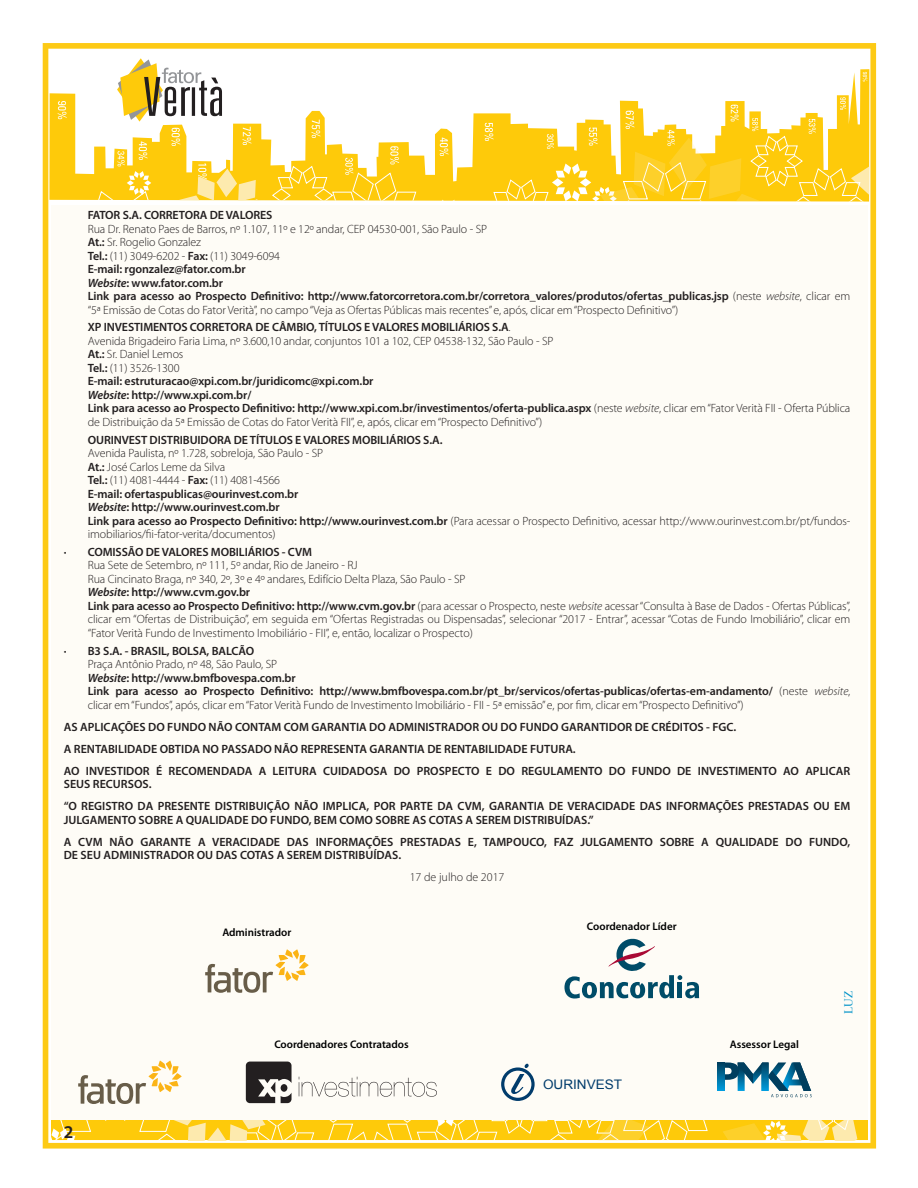
<style>
.page{position:relative;width:918px;height:1188px;background:#fff}
.page>*{position:absolute;margin:0;border:0;box-sizing:border-box;transform-origin:0 0}
.t1{font:600 18px "Myriad Pro";color:#231f20}
.MAG_-_CORPO_DE_TEXT{font:300 12px/13.5px "Myriad Pro";letter-spacing:-.01em;color:#231f20}
.Normal_Web{font:600 12px/13.5px "Myriad Pro";color:#231f20}
.MAG_-_CORPO_DE_TEXT-2{font:600 12px "Myriad Pro";letter-spacing:-.01em;color:#231f20}
.Normal_Web-2{font:300 12px "Myriad Pro";color:#231f20}
.t2{font:12px "Times New Roman";color:#0092c8}
.t3{font:600 11.1px "Myriad Pro";color:#000}
.s1{font-weight:600}
.s2{font-style:italic}
.s3{font-weight:300}
</style>
<div class="page">
<div style="left:43px;top:43px;width:833px;height:1106px;background:#fefcf6"></div>
<svg style="left:49px;top:69px;width:820px;height:133px"></svg>
<svg style="left:58px;top:101px;width:9px;height:18px"></svg>
<svg style="left:863px;top:72px;width:4px;height:9px"></svg>
<svg style="left:485px;top:97px;width:384px;height:105px"></svg>
<svg style="left:51px;top:1120px;width:817px;height:20px;background:#fdd232"></svg>
<svg style="left:93px;top:58px;width:375px;height:144px"></svg>
<svg style="left:564px;top:939px;width:135px;height:60px"></svg>
<svg style="left:205px;top:949px;width:104px;height:44px"></svg>
<svg style="left:717px;top:1062px;width:95px;height:35px"></svg>
<svg style="left:717px;top:1062px;width:7px;height:29px"></svg>
<svg style="left:78px;top:1061px;width:104px;height:43px"></svg>
<svg style="left:501px;top:1064px;width:34px;height:37px"></svg>
<svg style="left:246px;top:1062px;width:46px;height:41px"></svg>
<div style="left:281px;top:1084px;width:6px;height:8px;background:#231f20;border-radius:50%"></div>
<svg style="left:299px;top:1077px;width:138px;height:20px"></svg>
<svg style="left:544px;top:1080px;width:78px;height:9px"></svg>
<p class="MAG_-_CORPO_DE_TEXT-2" style="left:88px;top:208px;width:186px">FATOR S.A. CORRETORA DE VALORES</p>
<p class="MAG_-_CORPO_DE_TEXT" style="left:88px;top:222px;width:401px">Rua Dr. Renato Paes de Barros, nº 1.107, 11º e 12º andar, CEP 04530-001, São Paulo - SP</p>
<p class="MAG_-_CORPO_DE_TEXT" style="left:88px;top:235px;width:115px"><span class="s1">At.:</span> Sr. Rogelio Gonzalez</p>
<p class="MAG_-_CORPO_DE_TEXT" style="left:88px;top:249px;width:194px"><span class="s1">Tel.:</span> (11) 3049-6202 - <span class="s1">Fax:</span> (11) 3049-6094</p>
<p class="MAG_-_CORPO_DE_TEXT-2" style="left:88px;top:262px;width:159px">E-mail: rgonzalez@fator.com.br</p>
<p class="MAG_-_CORPO_DE_TEXT-2" style="left:88px;top:276px;width:137px"><span class="s2">Website</span>: www.fator.com.br</p>
<p class="MAG_-_CORPO_DE_TEXT" style="left:88px;top:289px;width:764px"><span class="s1">Link para acesso ao Prospecto Definitivo: http://www.fatorcorretora.com.br/corretora_valores/produtos/ofertas_publicas.jsp</span> (neste <span class="s2">website</span>, clicar em “5ª Emissão de Cotas do Fator Verità”, no campo “Veja as Ofertas Públicas mais recentes” e, após, clicar em “Prospecto Definitivo”)</p>
<p class="MAG_-_CORPO_DE_TEXT-2" style="left:88px;top:321px;width:424px">XP INVESTIMENTOS CORRETORA DE CÂMBIO, TÍTULOS E VALORES MOBILIÁRIOS S.A<span class="s3">.</span></p>
<p class="MAG_-_CORPO_DE_TEXT" style="left:88px;top:334px;width:467px">Avenida Brigadeiro Faria Lima, nº 3.600,10 andar, conjuntos 101 a 102, CEP 04538-132, São Paulo - SP</p>
<p class="MAG_-_CORPO_DE_TEXT" style="left:88px;top:348px;width:97px"><span class="s1">At.:</span> Sr. Daniel Lemos</p>
<p class="MAG_-_CORPO_DE_TEXT" style="left:88px;top:361px;width:93px"><span class="s1">Tel.:</span> (11) 3526-1300</p>
<p class="MAG_-_CORPO_DE_TEXT-2" style="left:88px;top:375px;width:287px">E-mail: estruturacao@xpi.com.br/juridicomc@xpi.com.br</p>
<p class="MAG_-_CORPO_DE_TEXT-2" style="left:88px;top:388px;width:165px"><span class="s2">Website</span>: http://www.xpi.com.br/</p>
<p class="MAG_-_CORPO_DE_TEXT" style="left:88px;top:402px;width:764px"><span class="s1">Link para acesso ao Prospecto Definitivo: http://www.xpi.com.br/investimentos/oferta-publica.aspx</span> (neste <span class="s2">website</span>, clicar em “Fator Verità FII - Oferta Pública de Distribuição da 5ª Emissão de Cotas do Fator Verità FII”, e, após, clicar em “Prospecto Definitivo”)</p>
<p class="MAG_-_CORPO_DE_TEXT-2" style="left:88px;top:433px;width:356px">OURINVEST DISTRIBUIDORA DE TÍTULOS E VALORES MOBILIÁRIOS S.A.</p>
<p class="MAG_-_CORPO_DE_TEXT" style="left:88px;top:447px;width:237px">Avenida Paulista, nº 1.728, sobreloja, São Paulo - SP</p>
<p class="MAG_-_CORPO_DE_TEXT" style="left:88px;top:460px;width:139px"><span class="s1">At.:</span> José Carlos Leme da Silva</p>
<p class="MAG_-_CORPO_DE_TEXT" style="left:88px;top:474px;width:194px"><span class="s1">Tel.:</span> (11) 4081-4444 - <span class="s1">Fax:</span> (11) 4081-4566</p>
<p class="MAG_-_CORPO_DE_TEXT-2" style="left:88px;top:487px;width:212px">E-mail: ofertaspublicas@ourinvest.com.br</p>
<p class="MAG_-_CORPO_DE_TEXT-2" style="left:88px;top:500px;width:193px"><span class="s2">Website</span>: http://www.ourinvest.com.br</p>
<p class="MAG_-_CORPO_DE_TEXT" style="left:88px;top:514px;width:764px"><span class="s1">Link para acesso ao Prospecto Definitivo: http://www.ourinvest.com.br</span> (Para acessar o Prospecto Definitivo, acessar http://www.ourinvest.com.br/pt/fundos&shy;imobiliarios/fii-fator-verita/documentos)</p>
<p class="MAG_-_CORPO_DE_TEXT-2" style="left:64px;top:545px;width:250px">· COMISSÃO DE VALORES MOBILIÁRIOS - CVM</p>
<p class="MAG_-_CORPO_DE_TEXT" style="left:88px;top:559px;width:271px">Rua Sete de Setembro, nº 111, 5º andar, Rio de Janeiro - RJ</p>
<p class="MAG_-_CORPO_DE_TEXT" style="left:88px;top:572px;width:379px">Rua Cincinato Braga, nº 340, 2º, 3º e 4º andares, Edifício Delta Plaza, São Paulo - SP</p>
<p class="MAG_-_CORPO_DE_TEXT-2" style="left:88px;top:586px;width:164px"><span class="s2">Website</span>: http://www.cvm.gov.br</p>
<p class="MAG_-_CORPO_DE_TEXT" style="left:88px;top:599px;width:764px;text-align:justify"><span class="s1">Link para acesso ao Prospecto Definitivo: http://www.cvm.gov.br</span> (para acessar o Prospecto, neste <span class="s2">website</span> acessar “Consulta à Base de Dados - Ofertas Públicas”, clicar em “Ofertas de Distribuição”, em seguida em “Ofertas Registradas ou Dispensadas”, selecionar “2017 - Entrar”, acessar “Cotas de Fundo Imobiliário”, clicar em “Fator Verità Fundo de Investimento Imobiliário - FII”, e, então, localizar o Prospecto)</p>
<p class="MAG_-_CORPO_DE_TEXT-2" style="left:64px;top:644px;width:192px">· B3 S.A. - BRASIL, BOLSA, BALCÃO</p>
<p class="MAG_-_CORPO_DE_TEXT" style="left:88px;top:658px;width:191px">Praça Antônio Prado, nº 48, São Paulo, SP</p>
<p class="MAG_-_CORPO_DE_TEXT-2" style="left:88px;top:671px;width:209px"><span class="s2">Website</span>: http://www.bmfbovespa.com.br</p>
<p class="MAG_-_CORPO_DE_TEXT" style="left:88px;top:685px;width:764px"><span class="s1">Link para acesso ao Prospecto Definitivo: http://www.bmfbovespa.com.br/pt_br/servicos/ofertas-publicas/ofertas-em-andamento/</span> (neste <span class="s2">website</span>, clicar em “Fundos”, após, clicar em “Fator Verità Fundo de Investimento Imobiliário - FII - 5ª emissão” e, por fim, clicar em “Prospecto Definitivo”)</p>
<p class="Normal_Web" style="left:64px;top:720px;width:674px">AS APLICAÇÕES DO FUNDO NÃO CONTAM COM GARANTIA DO ADMINISTRADOR OU DO FUNDO GARANTIDOR DE CRÉDITOS - FGC.</p>
<p class="Normal_Web" style="left:64px;top:742px;width:514px">A RENTABILIDADE OBTIDA NO PASSADO NÃO REPRESENTA GARANTIA DE RENTABILIDADE FUTURA.</p>
<p class="Normal_Web" style="left:64px;top:764px;width:788px">AO INVESTIDOR É RECOMENDADA A LEITURA CUIDADOSA DO PROSPECTO E DO REGULAMENTO DO FUNDO DE INVESTIMENTO AO APLICAR<br>SEUS RECURSOS.</p>
<p class="Normal_Web" style="left:64px;top:799px;width:788px">“O REGISTRO DA PRESENTE DISTRIBUIÇÃO NÃO IMPLICA, POR PARTE DA CVM, GARANTIA DE VERACIDADE DAS INFORMAÇÕES PRESTADAS OU EM<br>JULGAMENTO SOBRE A QUALIDADE DO FUNDO, BEM COMO SOBRE AS COTAS A SEREM DISTRIBUÍDAS.”</p>
<p class="Normal_Web" style="left:64px;top:835px;width:788px">A CVM NÃO GARANTE A VERACIDADE DAS INFORMAÇÕES PRESTADAS E, TAMPOUCO, FAZ JULGAMENTO SOBRE A QUALIDADE DO FUNDO,<br>DE SEU ADMINISTRADOR OU DAS COTAS A SEREM DISTRIBUÍDAS.</p>
<p class="Normal_Web-2" style="left:410px;top:870px;width:96px">17 de julho de 2017</p>
<p class="t3" style="left:587px;top:920px;width:91px">Coordenador Líder</p>
<p class="t3" style="left:222px;top:926px;width:71px">Administrador</p>
<p class="t1" style="left:64px;top:1122px;width:11px">2</p>
<p class="t3" style="left:274px;top:1038px;width:136px">Coordenadores Contratados</p>
<p class="t3" style="left:730px;top:1038px;width:71px">Assessor Legal</p>
<p class="t2" style="left:840px;top:1014px;width:25px;rotate:-90deg">LUZ</p>
</div>
